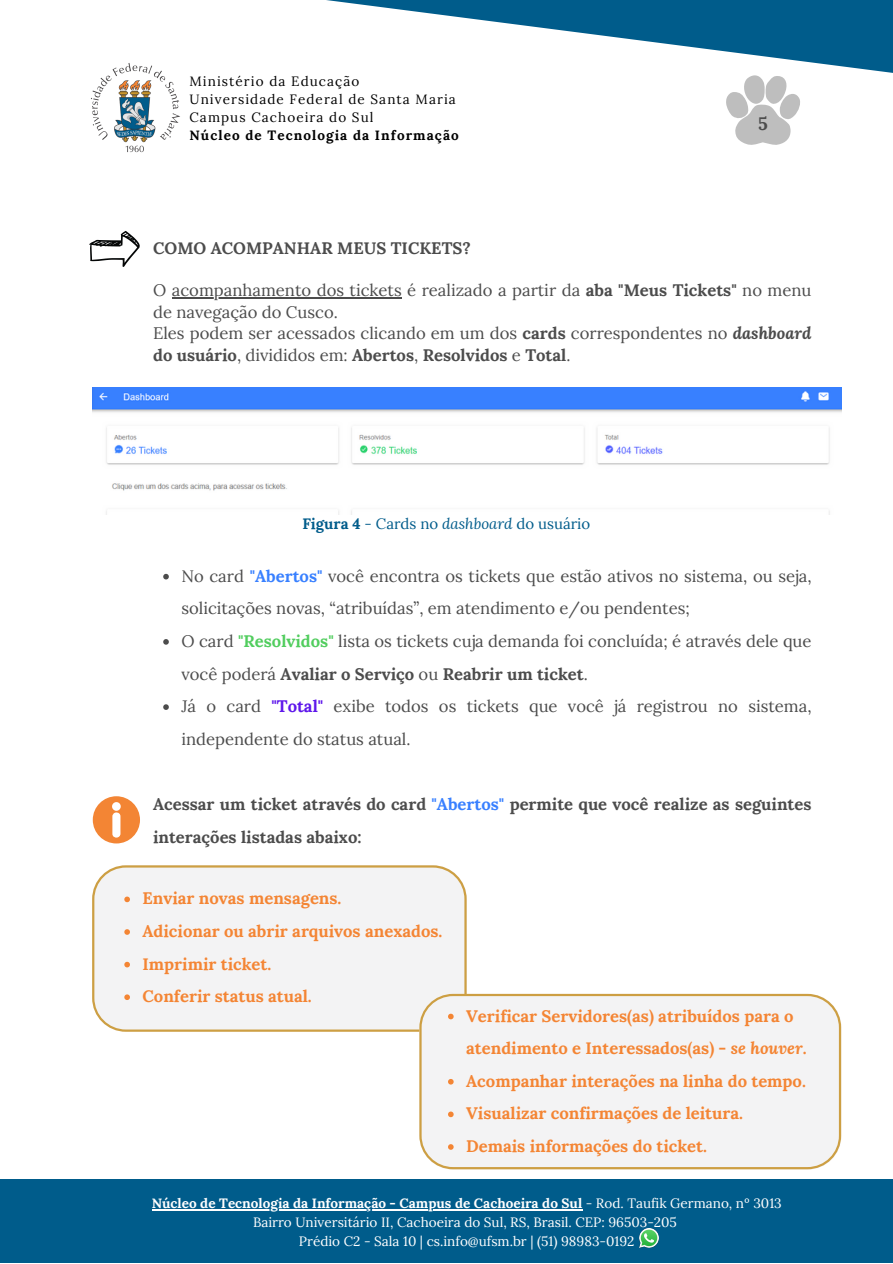
<style>
.page{position:relative;width:893px;height:1264px;background:#fff}
.page>*{position:absolute;margin:0;border:0;box-sizing:border-box;transform-origin:0 0}
.t1{font:700 18px "Lora";color:#4c4c4c}
.t2{font:16.65px/32.5px "Lora";color:#4c4c4c}
.t3{font:700 16.65px/32.5px "Lora";color:#f38534}
.t4{font:700 16.65px/32.5px "Lora";color:#4c4c4c}
.t5{font:15px "Lora";color:#005c8b}
.t6{font:13.5px "Lora";color:#fff}
.t7{font:700 13.5px "Lora";color:#fff}
.t8{font:13.5px "Lora";letter-spacing:.08em;color:#000}
.t9{font:700 13.5px "Lora";letter-spacing:.08em;color:#000}
.s1{font-weight:700}
.s2{font-weight:700;font-style:italic}
.s3{font-style:italic}
.s4{font-weight:700;color:#3880ff}
.s5{font-weight:700;color:#51cd5e}
.s6{font-weight:700;color:#5e17eb}
.s7{color:#3880ff}
.s8{font-weight:400}
</style>
<div class="page">
<div style="left:0;top:1179px;width:892px;height:83px;background:#005c8b"></div>
<svg style="left:326px;top:0;width:566px;height:73px"></svg>
<img style="left:90px;top:63px;width:90px;height:90px">
<hr style="left:152px;top:1208px;width:430px;height:2px;background:#fff">
<img style="left:639px;top:1228px;width:19px;height:19px">
<svg style="left:89px;top:231px;width:51px;height:36px"></svg>
<img style="left:92px;top:388px;width:749px;height:127px">
<svg style="left:726px;top:75px;width:74px;height:70px"></svg>
<div style="left:92px;top:865px;width:374px;height:166px;background:#f3f3f4"></div>
<div style="left:419px;top:993px;width:422px;height:176px;background:#f3f3f4"></div>
<svg style="left:124px;top:896px;width:6px;height:6px"></svg>
<svg style="left:124px;top:929px;width:6px;height:5px"></svg>
<svg style="left:124px;top:961px;width:6px;height:6px"></svg>
<svg style="left:124px;top:994px;width:6px;height:6px"></svg>
<svg style="left:448px;top:1013px;width:5px;height:6px"></svg>
<svg style="left:448px;top:1078px;width:5px;height:6px"></svg>
<svg style="left:448px;top:1111px;width:5px;height:6px"></svg>
<svg style="left:448px;top:1144px;width:5px;height:5px"></svg>
<svg style="left:93px;top:796px;width:47px;height:47px"></svg>
<hr style="left:172px;top:297px;width:229px;height:2px;background:#4c4c4c">
<svg style="left:163px;top:574px;width:6px;height:5px"></svg>
<svg style="left:163px;top:639px;width:6px;height:5px"></svg>
<svg style="left:163px;top:704px;width:6px;height:6px"></svg>
<p class="t8" style="left:189px;top:73px;width:171px">Ministério da Educação</p>
<p class="t8" style="left:189px;top:91px;width:268px">Universidade Federal de Santa Maria</p>
<p class="t8" style="left:189px;top:109px;width:185px">Campus Cachoeira do Sul</p>
<p class="t9" style="left:189px;top:127px;width:271px">Núcleo de Tecnologia da Informação</p>
<p class="t1" style="left:758px;top:112px;width:11px">5</p>
<p class="t4" style="left:153px;top:231px;width:319px">COMO ACOMPANHAR MEUS TICKETS?</p>
<p class="t2" style="left:153px;top:280px;width:660px;line-height:21.3px">O acompanhamento dos tickets é realizado a partir da <span class="s1">aba "Meus Tickets"</span> no menu de navegação do Cusco.</p>
<p class="t2" style="left:153px;top:322px;width:660px;line-height:21.3px">Eles podem ser acessados clicando em um dos <span class="s1">cards</span> correspondentes no <span class="s2">dashboard </span><span class="s1">do usuário</span>, divididos em: <span class="s1">Abertos</span>, <span class="s1">Resolvidos</span> e <span class="s1">Total</span>.</p>
<p class="t5" style="left:302px;top:513px;width:289px"><span class="s1">Figura 4</span> - Cards no <span class="s3">dashboard</span> do usuário</p>
<p class="t2" style="left:181px;top:559px;width:631px">No card <span class="s4">"Abertos"</span> você encontra os tickets que estão ativos no sistema, ou seja, solicitações novas, “atribuídas”, em atendimento e/ou pendentes;</p>
<p class="t2" style="left:181px;top:624px;width:631px">O card <span class="s5">"Resolvidos"</span> lista os tickets cuja demanda foi concluída; é através dele que você poderá <span class="s1">Avaliar o Serviço</span> ou <span class="s1">Reabrir um ticket</span>.</p>
<p class="t2" style="left:181px;top:689px;width:631px">Já o card <span class="s6">"Total"</span> exibe todos os tickets que você já registrou no sistema, independente do status atual.</p>
<p class="t4" style="left:153px;top:787px;width:660px">Acessar um ticket através do card <span class="s7">"Abertos"</span> permite que você realize as seguintes interações listadas abaixo:</p>
<p class="t3" style="left:142px;top:882px;width:200px">Enviar novas mensagens.</p>
<p class="t3" style="left:142px;top:914px;width:301px">Adicionar ou abrir arquivos anexados.</p>
<p class="t3" style="left:142px;top:947px;width:130px">Imprimir ticket.</p>
<p class="t3" style="left:142px;top:979px;width:171px">Conferir status atual.</p>
<p class="t3" style="left:466px;top:999px;width:342px">Verificar Servidores(as) atribuídos para o atendimento e Interessados(as) - <span class="s3">se houver</span>.</p>
<p class="t3" style="left:466px;top:1064px;width:341px">Acompanhar interações na linha do tempo.</p>
<p class="t3" style="left:466px;top:1097px;width:278px">Visualizar confirmações de leitura.</p>
<p class="t3" style="left:466px;top:1129px;width:242px">Demais informações do ticket.</p>
<p class="t7" style="left:152px;top:1194px;width:631px">Núcleo de Tecnologia da Informação - Campus de Cachoeira do Sul <span class="s8">- Rod. Taufik Germano, nº 3013</span></p>
<p class="t6" style="left:253px;top:1213px;width:425px">Bairro Universitário II, Cachoeira do Sul, RS, Brasil. CEP: 96503-205</p>
<p class="t6" style="left:299px;top:1232px;width:337px">Prédio C2 - Sala 10 | cs.info@ufsm.br | (51) 98983-0192</p>
</div>
